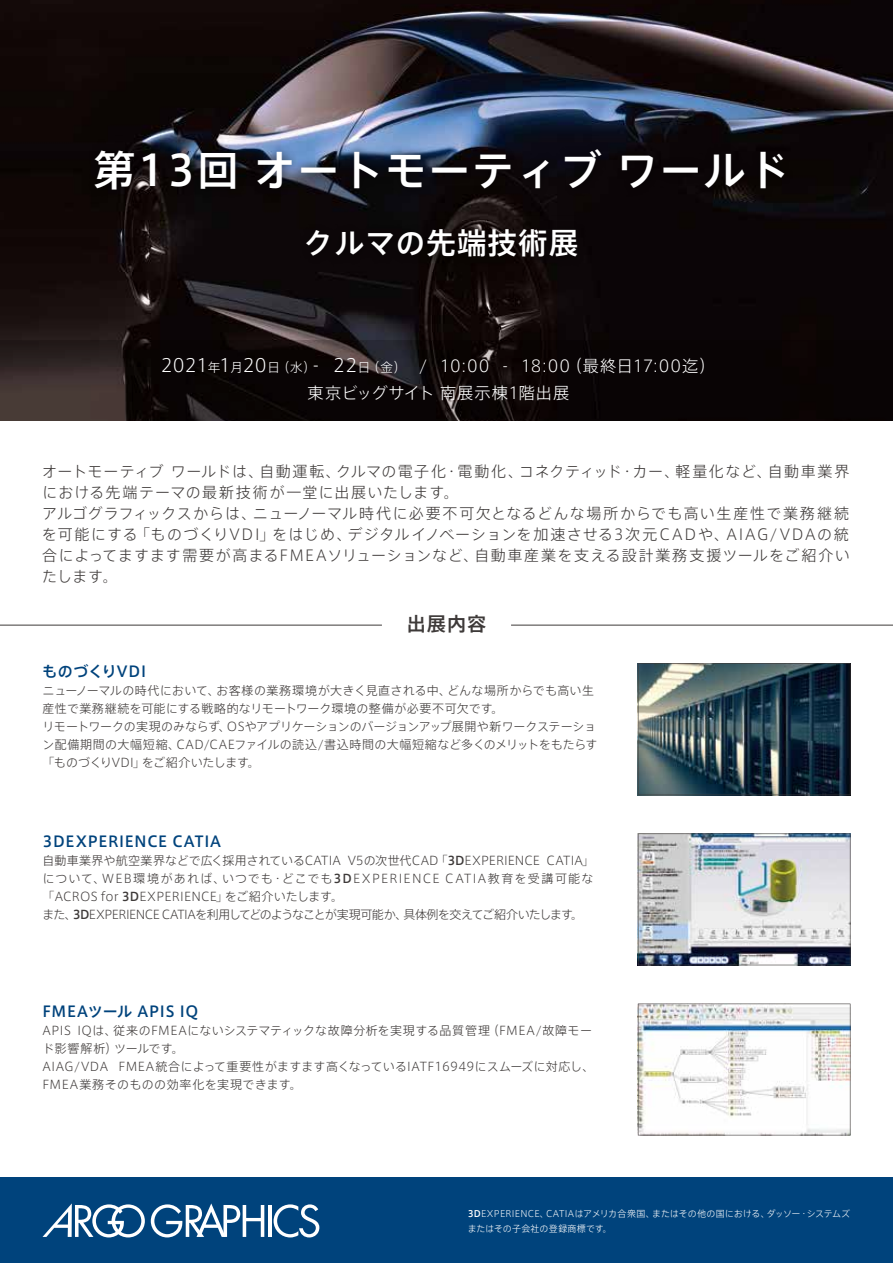
<style>
.page{position:relative;width:893px;height:1263px;background:#fff}
.page>*{position:absolute;margin:0;border:0;box-sizing:border-box;transform-origin:0 0}
.t1{font:500 42px "Axis Std";letter-spacing:.04em;color:#fff}
.t2{font:500 29.4px "Axis Std";letter-spacing:.04em;color:#fff}
.t3{font:500 19.2px "Axis Std";color:#3e3a39}
.t4{font:300 16.2px/27px "Axis Std";letter-spacing:.04em;color:#fff;text-align:center}
.t5{font:300 15px/21px "Axis Std";letter-spacing:.075em;color:#3e3a39}
.t6{font:500 15px "Axis Std";letter-spacing:.045em;color:#00437c}
.t7{font:500 15px "Axis Std";letter-spacing:.025em;color:#00437c}
.t8{font:300 12px/18px "Axis Std";letter-spacing:.015em;color:#3e3a39}
.t9{font:300 9px/15px "Axis Std";letter-spacing:.02em;color:#fff}
.s1{font-size:18px}
.s2{font-size:12.6px}
.s3{font-weight:500}
</style>
<div class="page">
<img style="left:0;top:0;width:893px;height:340px">
<svg style="left:0;top:340px;width:893px;height:81px;background:#130d0d"></svg>
<div style="left:0;top:1178px;width:893px;height:85px;background:#00437c"></div>
<svg style="left:43px;top:1203px;width:102px;height:34px"></svg>
<svg style="left:151px;top:1203px;width:113px;height:34px"></svg>
<hr style="left:268px;top:1205px;width:3px;height:32px;background:#fff">
<svg style="left:274px;top:1204px;width:45px;height:33px"></svg>
<hr style="left:0;top:625px;width:382px;height:1px;background:#3e3a39">
<hr style="left:511px;top:625px;width:382px;height:1px;background:#3e3a39">
<svg style="left:638px;top:663px;width:212px;height:132px;background:#3a4f58"></svg>
<img style="left:638px;top:833px;width:212px;height:132px">
<svg style="left:638px;top:1003px;width:212px;height:132px"></svg>
<img style="left:80px;top:136px;width:724px;height:73px">
<img style="left:291px;top:215px;width:301px;height:59px">
<h1 class="t1" style="left:93px;top:138px;width:697px">第13回 オートモーティブ ワールド</h1>
<h2 class="t2" style="left:304px;top:221px;width:276px">クルマの先端技術展</h2>
<h3 class="t4" style="left:161px;top:351px;width:556px"><span class="s1">2021</span><span class="s2">年</span><span class="s1">1</span><span class="s2">月</span><span class="s1">20</span><span class="s2">日（水）</span><span class="s1">- 22</span><span class="s2">日（金）</span> / 10:00 - 18:00（最終日17:00迄）東京ビッグサイト 南展示棟1階出展</h3>
<p class="t5" style="left:42px;top:460px;width:809px">オートモーティブ ワールドは、自動運転、クルマの電子化・電動化、コネクティッド・カー、軽量化など、自動車業界における先端テーマの最新技術が一堂に出展いたします。<br>アルゴグラフィックスからは、ニューノーマル時代に必要不可欠となるどんな場所からでも高い生産性で業務継続を可能にする「ものづくりVDI」をはじめ、デジタルイノベーションを加速させる3次元CADや、AIAG/VDAの統合によってますます需要が高まるFMEAソリューションなど、自動車産業を支える設計業務支援ツールをご紹介いたします。</p>
<h3 class="t3" style="left:407px;top:609px;width:81px">出展内容</h3>
<p class="t7" style="left:43px;top:660px;width:105px">ものづくりVDI</p>
<p class="t8" style="left:43px;top:681px;width:557px">ニューノーマルの時代において、お客様の業務環境が大きく見直される中、どんな場所からでも高い生産性で業務継続を可能にする戦略的なリモートワーク環境の整備が必要不可欠です。<br>リモートワークの実現のみならず、OSやアプリケーションのバージョンアップ展開や新ワークステーション配備期間の大幅短縮、CAD/CAEファイルの読込/書込時間の大幅短縮など多くのメリットをもたらす「ものづくりVDI」をご紹介いたします。</p>
<p class="t6" style="left:43px;top:830px;width:180px">3DEXPERIENCE CATIA</p>
<p class="t8" style="left:43px;top:851px;width:553px">自動車業界や航空業界などで広く採用されているCATIA V5の次世代CAD「<span class="s3">3D</span>EXPERIENCE CATIA」について、WEB環境があれば、いつでも・どこでも<span class="s3">3D</span>EXPERIENCE CATIA教育を受講可能な「ACROS for <span class="s3">3D</span>EXPERIENCE」をご紹介いたします。<br>また、<span class="s3">3D</span>EXPERIENCE CATIAを利用してどのようなことが実現可能か、具体例を交えてご紹介いたします。</p>
<p class="t6" style="left:43px;top:1000px;width:157px">FMEAツール APIS IQ</p>
<p class="t8" style="left:43px;top:1021px;width:553px">APIS IQは、従来のFMEAにないシステマティックな故障分析を実現する品質管理（FMEA/故障モード影響解析）ツールです。<br>AIAG/VDA FMEA統合によって重要性がますます高くなっているIATF16949にスムーズに対応し、FMEA業務そのものの効率化を実現できます。</p>
<p class="t9" style="left:468px;top:1205px;width:384px"><span class="s3">3D</span>EXPERIENCE、CATIAはアメリカ合衆国、またはその他の国における、ダッソー・システムズまたはその子会社の登録商標です。</p>
</div>
